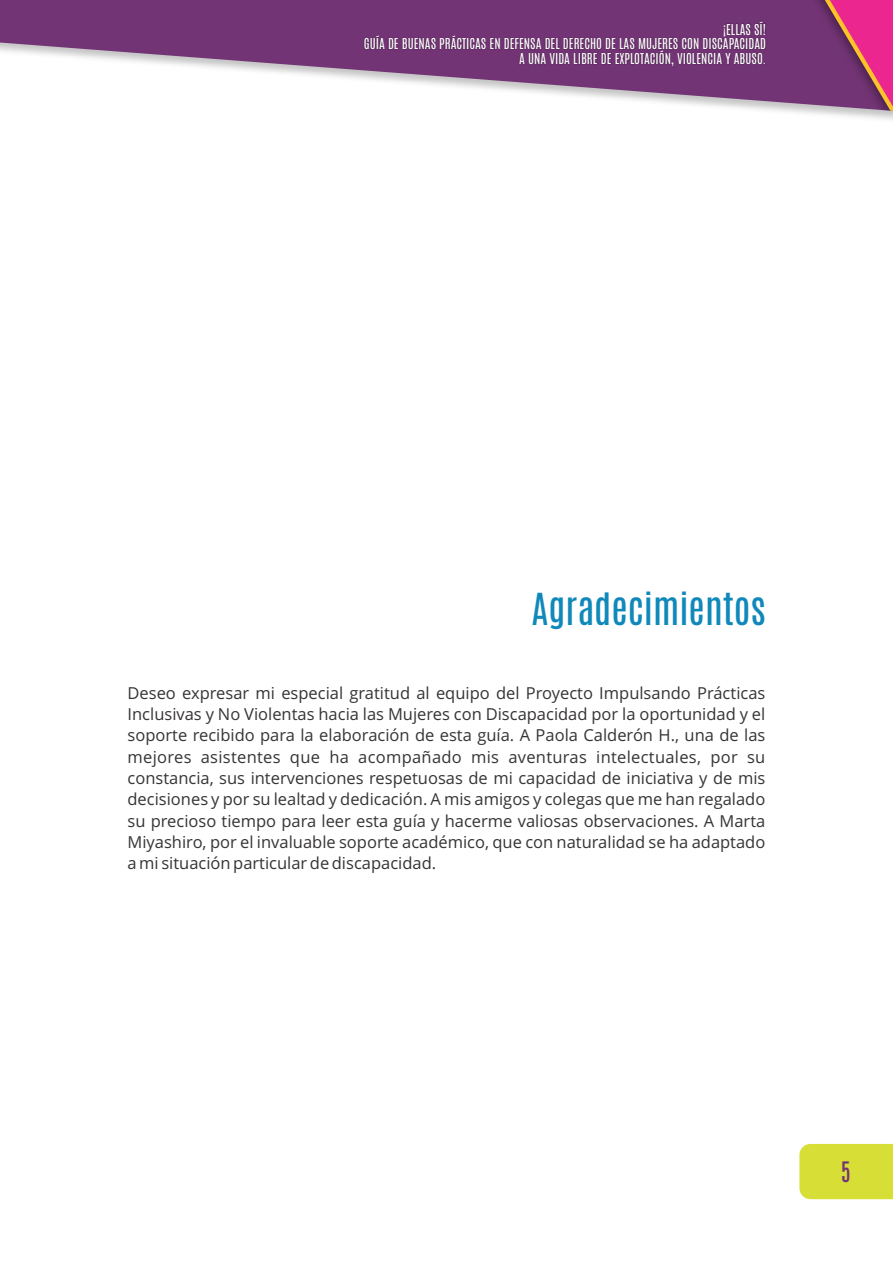
<style>
.page{position:relative;width:893px;height:1263px;background:#fff}
.page>*{position:absolute;margin:0;border:0;box-sizing:border-box;transform-origin:0 0}
.t1{font:37.5px "Antonio";color:#1089ba}
.t2{font:24px "Antonio";color:#733475}
.t3{font:16.5px/21.3px "Open Sans";color:#373435;text-align:justify}
.t4{font:12.75px/14.7px "Antonio";color:#fefefe;text-align:right}
</style>
<div class="page">
<svg style="left:0;top:0;width:741px;height:108px;fill:#733475"></svg>
<img style="left:741px;top:0;width:15px;height:109px">
<svg style="left:756px;top:0;width:137px;height:115px"></svg>
<img style="left:363px;top:19px;width:406px;height:50px">
<div style="left:799px;top:1144px;width:94px;height:55px;background:#d7df36"></div>
<p class="t4" style="left:364px;top:22px;width:404px">¡ELLAS SÍ!<br>GUÍA DE BUENAS PRÁCTICAS EN DEFENSA DEL DERECHO DE LAS MUJERES CON DISCAPACIDAD<br>A UNA VIDA LIBRE DE EXPLOTACIÓN, VIOLENCIA Y ABUSO.</p>
<h1 class="t1" style="left:531px;top:582px;width:236px">Agradecimientos</h1>
<p class="t3" style="left:128px;top:684px;width:639px">Deseo expresar mi especial gratitud al equipo del Proyecto Impulsando Prácticas Inclusivas y No Violentas hacia las Mujeres con Discapacidad por la oportunidad y el soporte recibido para la elaboración de esta guía. A Paola Calderón H., una de las mejores asistentes que ha acompañado mis aventuras intelectuales, por su constancia, sus intervenciones respetuosas de mi capacidad de iniciativa y de mis decisiones y por su lealtad y dedicación. A mis amigos y colegas que me han regalado su precioso tiempo para leer esta guía y hacerme valiosas observaciones. A Marta Miyashiro, por el invaluable soporte académico, que con naturalidad se ha adaptado a mi situación particular de discapacidad.</p>
<h2 class="t2" style="left:841px;top:1154px;width:12px">5</h2>
</div>
